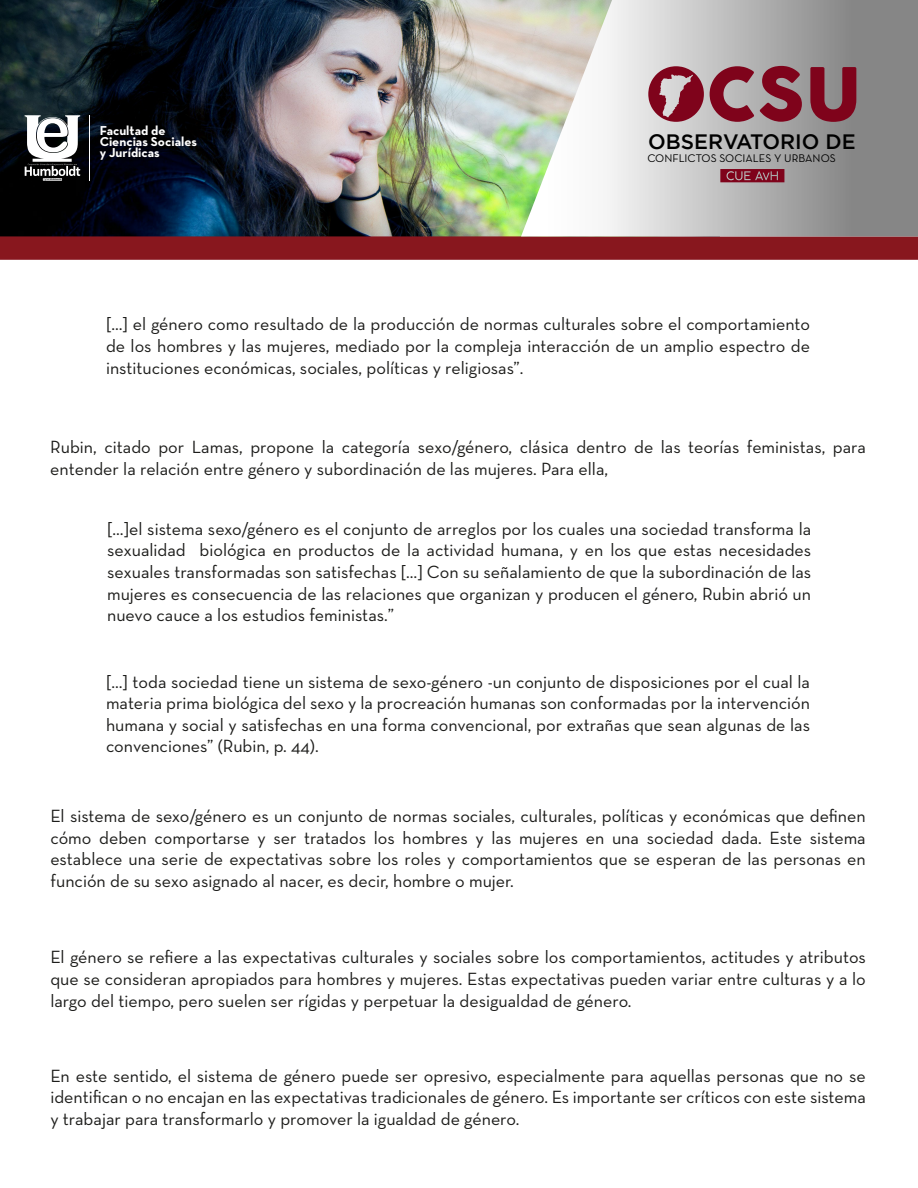
<style>
.page{position:relative;width:918px;height:1188px;background:#fff}
.page>*{position:absolute;margin:0;border:0;box-sizing:border-box;transform-origin:0 0}
.t1{font:500 20.85px "Gotham";color:#000}
.t2{font:18px/21.6px "Neutra Text";color:#1d1d1b;text-align:justify}
.t3{font:700 13.2px/11.1px "Neutra Text";color:#fff}
.t4{font:11.25px "Neutra Text";color:#000}
</style>
<div class="page">
<img style="left:0;top:0;width:521px;height:236px">
<svg style="left:0;top:236px;width:918px;height:24px;background:#881b22"></svg>
<svg style="left:25px;top:115px;width:55px;height:66px"></svg>
<hr style="left:89px;top:115px;width:1px;height:66px;background:#fff">
<svg style="left:521px;top:0;width:397px;height:236px"></svg>
<svg style="left:710px;top:66px;width:44px;height:56px;background:#9b5b67"></svg>
<svg style="left:760px;top:66px;width:42px;height:56px;background:#8e4251"></svg>
<svg style="left:810px;top:67px;width:46px;height:55px;background:#843645"></svg>
<svg style="left:648px;top:66px;width:56px;height:56px;background:#a5616e"></svg>
<svg style="left:720px;top:169px;width:64px;height:13px"></svg>
<p class="t3" style="left:100px;top:125px;width:99px">Facultad de<br>Ciencias Sociales y Jurídicas</p>
<p class="t1" style="left:648px;top:129px;width:209px">OBSERVATORIO DE</p>
<p class="t4" style="left:648px;top:151px;width:190px">CONFLICTOS SOCIALES Y URBANOS</p>
<p class="t2" style="left:106px;top:313px;width:706px">[…] el género como resultado de la producción de normas culturales sobre el comportamiento de los hombres y las mujeres, mediado por la compleja interacción de un amplio espectro de instituciones económicas, sociales, políticas y religiosas”.</p>
<p class="t2" style="left:50px;top:436px;width:817px">Rubin, citado por Lamas, propone la categoría sexo/género, clásica dentro de las teorías feministas, para entender la relación entre género y subordinación de las mujeres. Para ella,</p>
<p class="t2" style="left:107px;top:518px;width:706px">[…]el sistema sexo/género es el conjunto de arreglos por los cuales una sociedad transforma la sexualidad biológica en productos de la actividad humana, y en los que estas necesidades sexuales transformadas son satisfechas […] Con su señalamiento de que la subordinación de las mujeres es consecuencia de las relaciones que organizan y producen el género, Rubin abrió un nuevo cauce a los estudios feministas.”</p>
<p class="t2" style="left:106px;top:670px;width:706px">[…] toda sociedad tiene un sistema de sexo-género -un conjunto de disposiciones por el cual la materia prima biológica del sexo y la procreación humanas son conformadas por la intervención humana y social y satisfechas en una forma convencional, por extrañas que sean algunas de las convenciones” (Rubin, p. 44).</p>
<p class="t2" style="left:50px;top:805px;width:817px">El sistema de sexo/género es un conjunto de normas sociales, culturales, políticas y económicas que definen cómo deben comportarse y ser tratados los hombres y las mujeres en una sociedad dada. Este sistema establece una serie de expectativas sobre los roles y comportamientos que se esperan de las personas en función de su sexo asignado al nacer, es decir, hombre o mujer.</p>
<p class="t2" style="left:50px;top:946px;width:817px">El género se refiere a las expectativas culturales y sociales sobre los comportamientos, actitudes y atributos que se consideran apropiados para hombres y mujeres. Estas expectativas pueden variar entre culturas y a lo largo del tiempo, pero suelen ser rígidas y perpetuar la desigualdad de género.</p>
<p class="t2" style="left:50px;top:1065px;width:817px">En este sentido, el sistema de género puede ser opresivo, especialmente para aquellas personas que no se identifican o no encajan en las expectativas tradicionales de género. Es importante ser críticos con este sistema y trabajar para transformarlo y promover la igualdad de género.</p>
</div>
